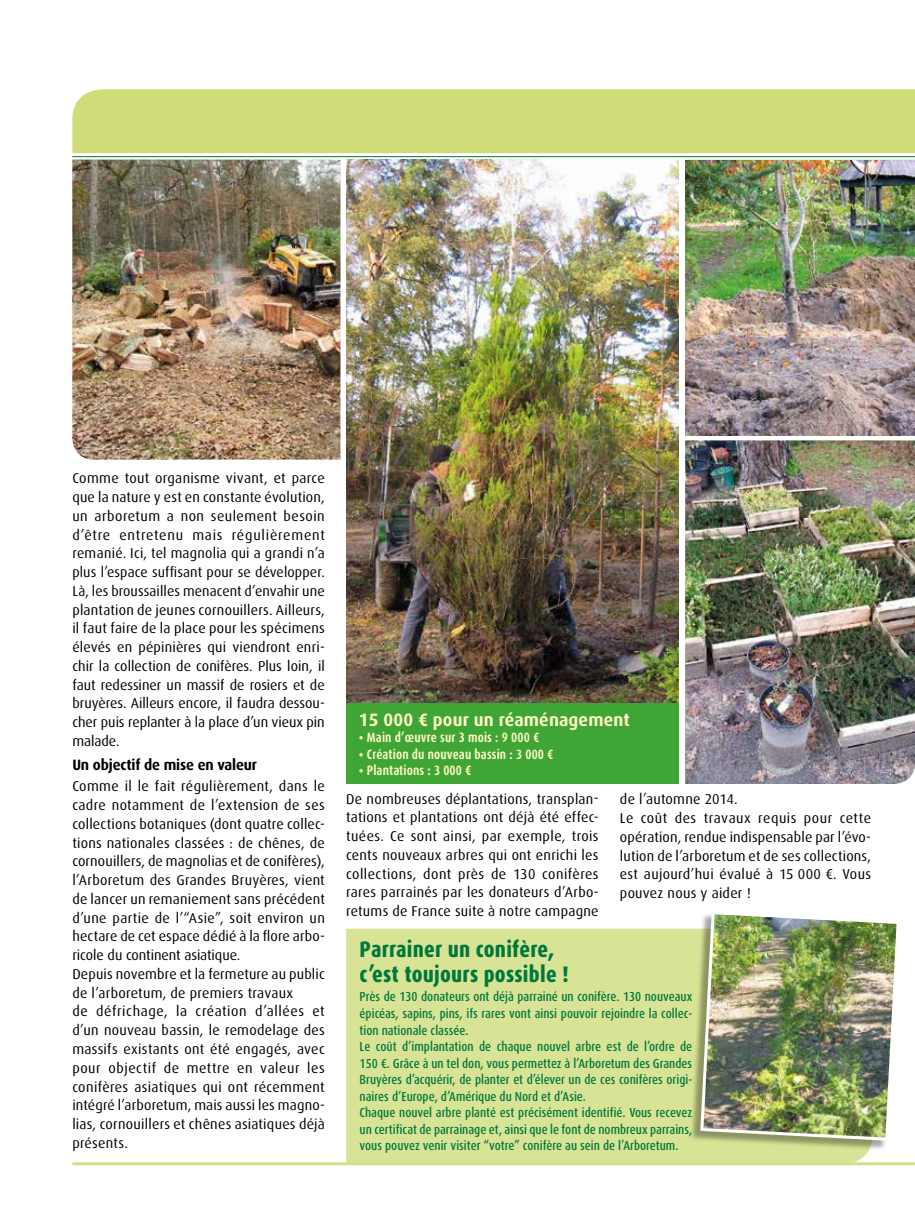
<style>
.page{position:relative;width:915px;height:1217px;background:#fff}
.page>*{position:absolute;margin:0;border:0;box-sizing:border-box;transform-origin:0 0}
.t1{font:800 condensed 22.5px/24.8px "Dax OT";letter-spacing:.01em;color:#00783c}
.t2{font:700 18px "Dax OT";letter-spacing:.01em;color:#fff9c7;scale:.96 1}
.t3{font:700 15px "Dax OT";letter-spacing:-.01em;color:#000;scale:.96 1}
.t4{font:14.25px/18.8px "Dax OT";letter-spacing:.015em;color:#000;text-align:justify}
.t5{font:700 condensed 13.5px "Dax OT";letter-spacing:.01em;color:#fff9c7;scale:.96 1}
.t6{font:500 condensed 13.05px/16.5px "Dax OT";color:#00783c}
</style>
<div class="page">
<div style="left:346px;top:928px;width:523px;height:233px;background:#d9e396"></div>
<div style="left:689px;top:912px;width:208px;height:238px;background:#000;opacity:.35"></div>
<img style="left:698px;top:912px;width:199px;height:229px">
<hr style="left:72px;top:156px;width:842px;height:1px;background:#00783c">
<img style="left:72px;top:159px;width:268px;height:300px">
<div style="left:72px;top:89px;width:842px;height:64px;background:#cfdc77"></div>
<img style="left:685px;top:161px;width:229px;height:274px">
<img style="left:346px;top:159px;width:332px;height:544px">
<img style="left:685px;top:440px;width:229px;height:343px">
<hr style="left:72px;top:1161px;width:842px;height:3px;background:#d4e087">
<div style="left:346px;top:703px;width:332px;height:80px;background:#3fa535"></div>
<p class="t4" style="left:72px;top:469px;width:254px">Comme tout organisme vivant, et parce que la nature y est en constante évolution, un arboretum a non seulement besoin d’être entretenu mais régulièrement remanié. Ici, tel magnolia qui a grandi n’a plus l’espace suffisant pour se développer.<br>Là, les broussailles menacent d’envahir une plantation de jeunes cornouillers. Ailleurs, il faut faire de la place pour les spécimens élevés en pépinières qui viendront enri&shy;chir la collection de conifères. Plus loin, il faut redessiner un massif de rosiers et de bruyères. Ailleurs encore, il faudra dessou&shy;cher puis replanter à la place d’un vieux pin malade.</p>
<p class="t3" style="left:72px;top:756px;width:194px">Un objectif de mise en valeur</p>
<p class="t4" style="left:72px;top:776px;width:254px;text-align:left">Comme il le fait régulièrement, dans le cadre notamment de l’extension de ses collections botaniques (dont quatre collec&shy;tions nationales classées : de chênes, de cornouillers, de magnolias et de conifères), l’Arboretum des Grandes Bruyères, vient de lancer un remaniement sans précédent d’une partie de l’“Asie”, soit environ un hectare de cet espace dédié à la flore arbo&shy;ricole du continent asiatique.<br>Depuis novembre et la fermeture au public de l’arboretum, de premiers travaux<br>de défrichage, la création d’allées et d’un nouveau bassin, le remodelage des massifs existants ont été engagés, avec pour objectif de mettre en valeur les conifères asiatiques qui ont récemment intégré l’arboretum, mais aussi les magno&shy;lias, cornouillers et chênes asiatiques déjà présents.</p>
<p class="t2" style="left:359px;top:709px;width:283px">15 000 € pour un réaménagement</p>
<p class="t5" style="left:359px;top:728px;width:189px">• Main d’œuvre sur 3 mois : 9 000 €</p>
<p class="t5" style="left:359px;top:745px;width:204px">• Création du nouveau bassin : 3 000 €</p>
<p class="t5" style="left:359px;top:761px;width:119px">• Plantations : 3 000 €</p>
<p class="t4" style="left:346px;top:789px;width:254px">De nombreuses déplantations, transplan&shy;tations et plantations ont déjà été effec&shy;tuées. Ce sont ainsi, par exemple, trois cents nouveaux arbres qui ont enrichi les collections, dont près de 130 conifères rares parrainés par les donateurs d’Arbo&shy;retums de France suite à notre campagne</p>
<p class="t4" style="left:619px;top:789px;width:252px;text-align:left">de l’automne 2014.<br>Le coût des travaux requis pour cette opération, rendue indispensable par l’évo&shy;lution de l’arboretum et de ses collections, est aujourd’hui évalué à 15 000 €. Vous pouvez nous y aider !</p>
<h1 class="t1" style="left:359px;top:936px;width:210px">Parrainer un conifère, c’est toujours possible !</h1>
<p class="t6" style="left:359px;top:988px;width:334px">Près de 130 donateurs ont déjà parrainé un conifère. 130 nouveaux épicéas, sapins, pins, ifs rares vont ainsi pouvoir rejoindre la collec&shy;tion nationale classée.<br>Le coût d’implantation de chaque nouvel arbre est de l’ordre de 150 €. Grâce à un tel don, vous permettez à l’Arboretum des Grandes Bruyères d’acquérir, de planter et d’élever un de ces conifères origi&shy;naires d’Europe, d’Amérique du Nord et d’Asie.<br>Chaque nouvel arbre planté est précisément identifié. Vous recevez un certificat de parrainage et, ainsi que le font de nombreux parrains, vous pouvez venir visiter “votre” conifère au sein de l’Arboretum.</p>
</div>
